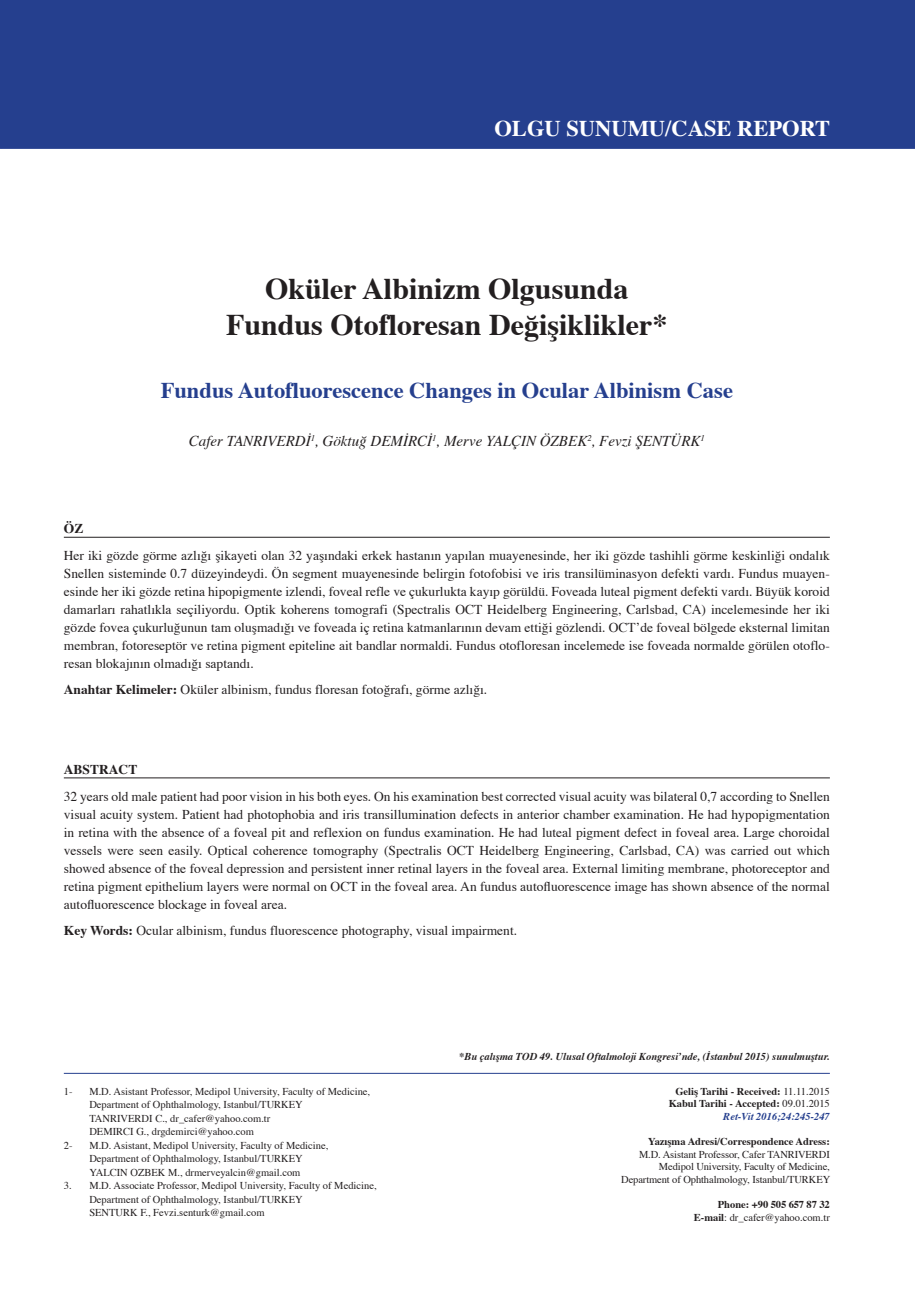
<style>
.page{position:relative;width:915px;height:1306px;background:#fff}
.page>*{position:absolute;margin:0;border:0;box-sizing:border-box;transform-origin:0 0}
.t1{font:700 30px/36px "Times";color:#231f20;text-align:center}
.t2{font:700 22.5px "Times";color:#253f8e}
.t3{font:700 22.5px "Times";color:#fff}
.t4{font:italic 15px "Times";color:#231f20}
.t5{font:13.5px/18px "Times";color:#231f20;text-align:justify}
.t6{font:700 13.5px "Times";color:#231f20}
.t7{font:10.5px/13.5px "Times";color:#231f20}
.t8{font:700 10.5px/12.6px "Times";color:#231f20;text-align:right}
.t9{font:italic 700 10.5px "Times";color:#231f20}
.s1{font-weight:700}
.s2{font-weight:400}
.s3{font-style:italic;color:#253f8e}
</style>
<div class="page">
<div style="left:1px;top:1px;width:912px;height:147px;background:#253f8e"></div>
<div style="left:0;top:0;width:914px;height:149px;border:2px solid #253f8e"></div>
<hr style="left:64px;top:537px;width:765px;height:1px;background:#231f20">
<hr style="left:64px;top:777px;width:765px;height:1px;background:#231f20">
<hr style="left:64px;top:1072px;width:765px;height:1px;background:#253f8e">
<h2 class="t3" style="left:494px;top:113px;width:337px">OLGU SUNUMU/CASE REPORT</h2>
<h1 class="t1" style="left:226px;top:272px;width:443px">Oküler Albinizm Olgusunda<br>Fundus Otofloresan Değişiklikler*</h1>
<h2 class="t2" style="left:161px;top:375px;width:573px">Fundus Autofluorescence Changes in Ocular Albinism Case</h2>
<p class="t4" style="left:189px;top:432px;width:517px">Cafer TANRIVERDİ<sup>1</sup>, Göktuğ DEMİRCİ<sup>1</sup>, Merve YALÇIN ÖZBEK<sup>2</sup>, Fevzi ŞENTÜRK<sup>1</sup></p>
<p class="t6" style="left:64px;top:520px;width:21px">ÖZ</p>
<p class="t5" style="left:64px;top:547px;width:767px">Her iki gözde görme azlığı şikayeti olan 32 yaşındaki erkek hastanın yapılan muayenesinde, her iki gözde tashihli görme keskinliği ondalık Snellen sisteminde 0.7 düzeyindeydi. Ön segment muayenesinde belirgin fotofobisi ve iris transilüminasyon defekti vardı. Fundus muayen&shy;esinde her iki gözde retina hipopigmente izlendi, foveal refle ve çukurlukta kayıp görüldü. Foveada luteal pigment defekti vardı. Büyük koroid damarları rahatlıkla seçiliyordu. Optik koherens tomografi (Spectralis OCT Heidelberg Engineering, Carlsbad, CA) incelemesinde her iki gözde fovea çukurluğunun tam oluşmadığı ve foveada iç retina katmanlarının devam ettiği gözlendi. OCT’de foveal bölgede eksternal limitan membran, fotoreseptör ve retina pigment epiteline ait bandlar normaldi. Fundus otofloresan incelemede ise foveada normalde görülen otoflo&shy;resan blokajının olmadığı saptandı.</p>
<p class="t5" style="left:64px;top:681px;width:425px"><span class="s1">Anahtar Kelimeler:</span> Oküler albinism, fundus floresan fotoğrafı, görme azlığı.</p>
<p class="t6" style="left:64px;top:760px;width:75px">ABSTRACT</p>
<p class="t5" style="left:64px;top:787px;width:767px">32 years old male patient had poor vision in his both eyes. On his examination best corrected visual acuity was bilateral 0,7 according to Snellen visual acuity system. Patient had photophobia and iris transillumination defects in anterior chamber examination. He had hypopigmentation in retina with the absence of a foveal pit and reflexion on fundus examination. He had luteal pigment defect in foveal area. Large choroidal vessels were seen easily. Optical coherence tomography (Spectralis OCT Heidelberg Engineering, Carlsbad, CA) was carried out which showed absence of the foveal depression and persistent inner retinal layers in the foveal area. External limiting membrane, photoreceptor and retina pigment epithelium layers were normal on OCT in the foveal area. An fundus autofluorescence image has shown absence of the normal autofluorescence blockage in foveal area.</p>
<p class="t5" style="left:64px;top:922px;width:454px"><span class="s1">Key Words:</span> Ocular albinism, fundus fluorescence photography, visual impairment.</p>
<p class="t7" style="left:64px;top:1085px;width:10px">1-</p>
<p class="t7" style="left:89px;top:1085px;width:282px">M.D. Asistant Professor, Medipol University, Faculty of Medicine, Department of Ophthalmology, Istanbul/TURKEY<br>TANRIVERDI C., dr_cafer@yahoo.com.tr<br>DEMIRCI G., drgdemirci@yahoo.com</p>
<p class="t7" style="left:64px;top:1139px;width:10px">2-</p>
<p class="t7" style="left:89px;top:1139px;width:240px">M.D. Asistant, Medipol University, Faculty of Medicine,<br>Department of Ophthalmology, Istanbul/TURKEY<br>YALCIN OZBEK M., drmerveyalcin@gmail.com</p>
<p class="t7" style="left:89px;top:1179px;width:289px;text-indent:-26px">3. M.D. Associate Professor, Medipol University, Faculty of Medicine,<br>Department of Ophthalmology, Istanbul/TURKEY<br>SENTURK F., Fevzi.senturk@gmail.com</p>
<p class="t9" style="left:459px;top:1049px;width:372px">*Bu çalışma TOD 49. Ulusal Oftalmoloji Kongresi’nde, (İstanbul 2015) sunulmuştur.</p>
<p class="t8" style="left:668px;top:1085px;width:163px">Geliş Tarihi - Received: <span class="s2">11.11.2015<br></span>Kabul Tarihi - Accepted: <span class="s2">09.01.2015<br></span><span class="s3">Ret-Vit 2016;24:245-247</span></p>
<p class="t8" style="left:648px;top:1135px;width:183px">Yazışma Adresi/Correspondence Adress:</p>
<p class="t7" style="left:621px;top:1148px;width:210px;line-height:12.6px;text-align:right">M.D. Asistant Professor, Cafer TANRIVERDI<br>Medipol University, Faculty of Medicine,<br>Department of Ophthalmology, Istanbul/TURKEY</p>
<p class="t8" style="left:693px;top:1198px;width:137px">Phone: +90 505 657 87 32<br>E-mail<span class="s2">: dr_cafer@yahoo.com.tr</span></p>
</div>
